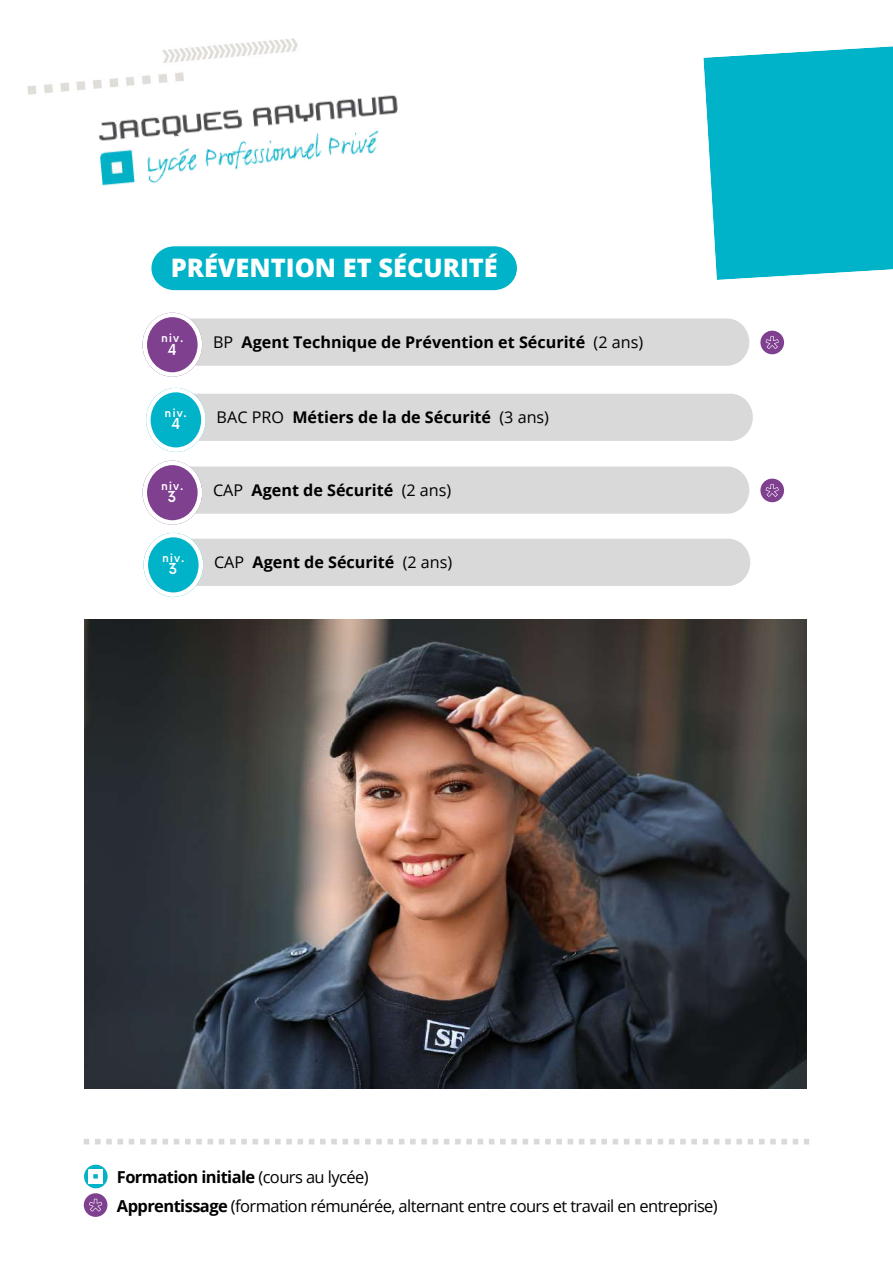
<style>
.page{position:relative;width:893px;height:1264px;background:#fff}
.page>*{position:absolute;margin:0;border:0;box-sizing:border-box;transform-origin:0 0}
.t1{font:800 25.5px "Open Sans";color:#fff}
.t2{font:16.5px/28.5px "Open Sans";letter-spacing:-.035em;color:#000}
.t3{font:700 16.2px "Open Sans";color:#000}
.t4{font:500 14.7px "Now";color:#fff}
.t5{font:500 11.7px "Now";letter-spacing:.075em;color:#fff}
.s1{font-weight:400}
.s2{font-weight:700}
</style>
<div class="page">
<img style="left:27px;top:38px;width:271px;height:57px">
<svg style="left:703px;top:46px;width:189px;height:234px;background:#16b9cc"></svg>
<div style="left:151px;top:246px;width:366px;height:44px;background:#01b3c8"></div>
<div style="left:148px;top:318px;width:601px;height:48px;background:#d9d9d9;border-radius:23px"></div>
<svg style="left:142px;top:313px;width:60px;height:64px"></svg>
<div style="left:148px;top:466px;width:601px;height:47px;background:#d9d9d9;border-radius:23px"></div>
<svg style="left:142px;top:460px;width:60px;height:65px"></svg>
<img style="left:89px;top:90px;width:309px;height:96px">
<div style="left:149px;top:538px;width:601px;height:48px;background:#d9d9d9;border-radius:23px"></div>
<svg style="left:143px;top:533px;width:60px;height:64px"></svg>
<img style="left:84px;top:619px;width:722px;height:469px">
<div style="left:760px;top:331px;width:24px;height:23px;background:#7f408f;border-radius:50%"></div>
<svg style="left:765px;top:336px;width:13px;height:13px"></svg>
<div style="left:760px;top:478px;width:24px;height:24px;background:#7f408f;border-radius:50%"></div>
<svg style="left:765px;top:484px;width:13px;height:13px"></svg>
<div style="left:151px;top:393px;width:601px;height:48px;background:#d9d9d9;border-radius:23px"></div>
<svg style="left:146px;top:388px;width:60px;height:64px"></svg>
<svg style="left:84px;top:1139px;width:725px;height:5px"></svg>
<div style="left:84px;top:1193px;width:23px;height:23px;background:#7f408f;border-radius:50%"></div>
<svg style="left:89px;top:1198px;width:13px;height:13px"></svg>
<svg style="left:84px;top:1164px;width:24px;height:24px"></svg>
<svg style="left:89px;top:1169px;width:13px;height:14px"></svg>
<h1 class="t1" style="left:171px;top:250px;width:329px">PRÉVENTION ET SÉCURITÉ</h1>
<p class="t5" style="left:161px;top:331px;width:24px">niv.</p>
<p class="t4" style="left:167px;top:342px;width:11px">4</p>
<p class="t3" style="left:213px;top:331px;width:431px"><span class="s1">BP</span> Agent Technique de Prévention et Sécurité <span class="s1">(2 ans)</span></p>
<p class="t5" style="left:164px;top:406px;width:24px">niv.</p>
<p class="t4" style="left:171px;top:416px;width:11px">4</p>
<p class="t3" style="left:217px;top:406px;width:334px"><span class="s1">BAC PRO</span> Métiers de la de Sécurité <span class="s1">(3 ans)</span></p>
<p class="t5" style="left:161px;top:479px;width:24px">niv.</p>
<p class="t4" style="left:167px;top:489px;width:11px">3</p>
<p class="t5" style="left:162px;top:551px;width:24px">niv.</p>
<p class="t4" style="left:168px;top:561px;width:11px">3</p>
<p class="t3" style="left:213px;top:478px;width:240px"><span class="s1">CAP</span> Agent de Sécurité <span class="s1">(2 ans)</span></p>
<p class="t3" style="left:214px;top:551px;width:240px"><span class="s1">CAP</span> Agent de Sécurité <span class="s1">(2 ans)</span></p>
<p class="t2" style="left:117px;top:1162px;width:602px"><span class="s2">Formation initiale</span> (cours au lycée)<br><span class="s2">Apprentissage</span> (formation rémunérée, alternant entre cours et travail en entreprise)</p>
</div>
